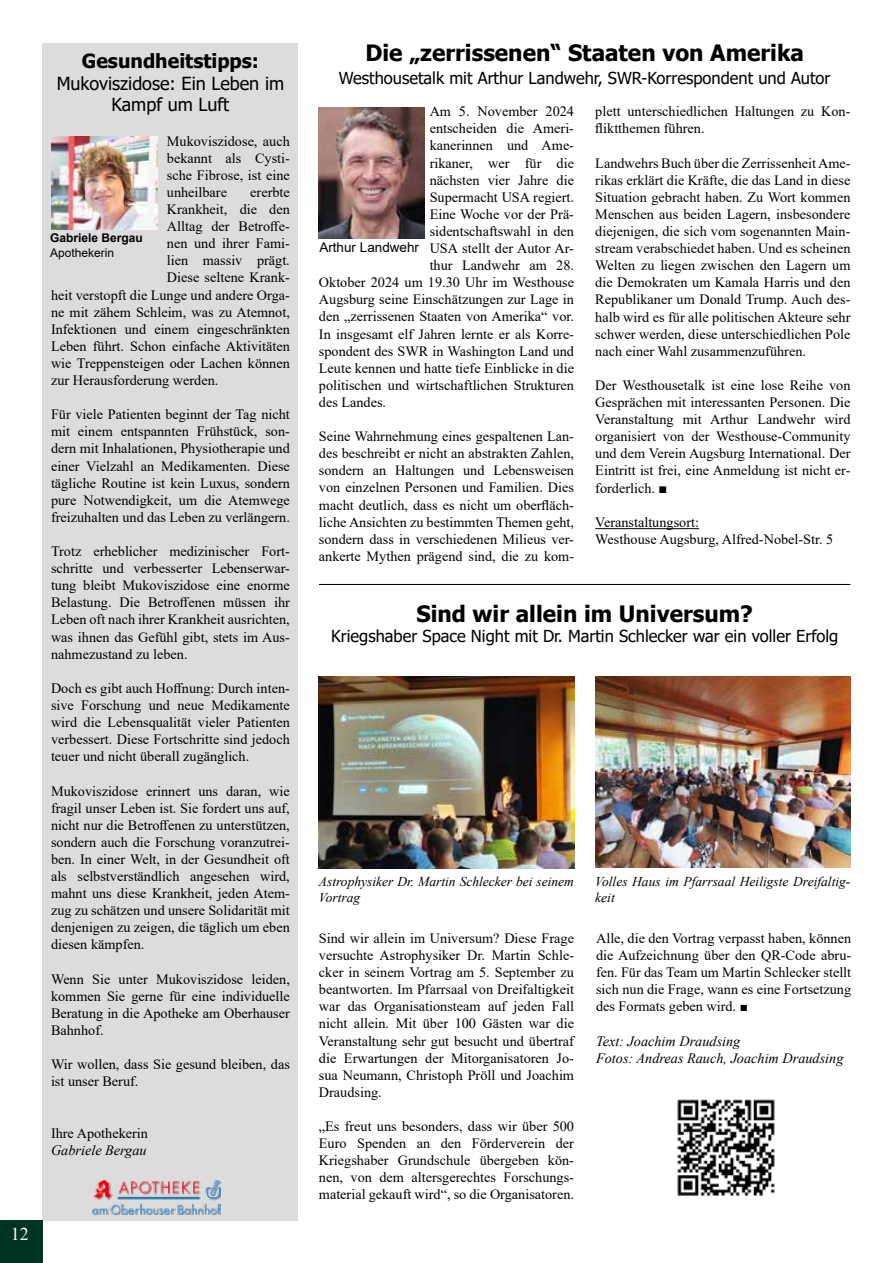
<style>
.page{position:relative;width:893px;height:1263px;background:#fff}
.page>*{position:absolute;margin:0;border:0;box-sizing:border-box;transform-origin:0 0}
.t1{font:700 22.5px "Tahoma";color:#000}
.t2{font:700 19.5px "Tahoma";color:#000}
.t3{font:18px/21.6px "Tahoma";color:#000;text-align:center}
.t4{font:18px "Times New Roman";color:#fff}
.t5{font:16.5px "Tahoma";color:#000}
.t6{font:14.25px/17.1px "Times New Roman";color:#000;text-align:justify}
.t7{font:italic 14.25px/17.1px "Times New Roman";color:#000}
.t8{font:italic 13.5px/16.2px "Times New Roman";color:#000}
.t9{font:13.5px "Arial";color:#000}
.t10{font:700 12px "Arial";color:#000}
.t11{font:12px "Arial";color:#000}
.s1{font-size:14.55px}
.s2{font-size:13.5px}
</style>
<div class="page">
<div style="left:43px;top:43px;width:255px;height:1177px;background:#dcdcdc"></div>
<img style="left:51px;top:136px;width:107px;height:93px">
<img style="left:92px;top:1180px;width:128px;height:34px">
<div style="left:0;top:1220px;width:43px;height:43px;background:#003522"></div>
<img style="left:319px;top:108px;width:106px;height:130px">
<hr style="left:595px;top:528px;width:104px;height:1px;background:#000">
<hr style="left:319px;top:584px;width:531px;height:1px;background:#000">
<img style="left:319px;top:677px;width:255px;height:191px">
<img style="left:595px;top:677px;width:255px;height:191px">
<img style="left:677px;top:1099px;width:98px;height:97px">
<h2 class="t2" style="left:82px;top:47px;width:179px">Gesundheitstipps:</h2>
<p class="t3" style="left:57px;top:73px;width:229px">Mukoviszidose: Ein Leben im<br>Kampf um Luft</p>
<p class="t6" style="left:167px;top:132px;width:124px">Mukoviszidose, auch bekannt als Cysti&shy;sche Fibrose, ist eine unheilbare</p>
<p class="t6" style="left:250px;top:183px;width:41px">ererbte</p>
<p class="t6" style="left:167px;top:200px;width:124px">Krankheit, die den</p>
<p class="t6" style="left:167px;top:217px;width:124px">Alltag der Betroffe-</p>
<p class="t6" style="left:167px;top:234px;width:124px">nen und ihrer Fami-</p>
<p class="t6" style="left:167px;top:252px;width:124px">lien massiv prägt.</p>
<p class="t6" style="left:167px;top:269px;width:124px">Diese seltene Krank-</p>
<p class="t6" style="left:51px;top:286px;width:240px">heit verstopft die Lunge und andere Orga-</p>
<p class="t6" style="left:51px;top:303px;width:240px">ne mit zähem Schleim, was zu Atemnot,</p>
<p class="t6" style="left:51px;top:320px;width:240px">Infektionen und einem eingeschränkten</p>
<p class="t6" style="left:51px;top:337px;width:240px">Leben führt. Schon einfache Aktivitäten</p>
<p class="t6" style="left:51px;top:354px;width:240px">wie Treppensteigen oder Lachen können</p>
<p class="t6" style="left:51px;top:371px;width:169px">zur Herausforderung werden.</p>
<p class="t6" style="left:51px;top:405px;width:240px">Für viele Patienten beginnt der Tag nicht mit einem entspannten Frühstück, son&shy;dern mit Inhalationen, Physiotherapie und einer Vielzahl an Medikamenten. Diese tägliche Routine ist kein Luxus, sondern pure Notwendigkeit, um die Atemwege freizuhalten und das Leben zu verlängern.</p>
<p class="t6" style="left:51px;top:542px;width:240px">Trotz erheblicher medizinischer Fort&shy;schritte und verbesserter Lebenserwar&shy;tung bleibt Mukoviszidose eine enorme Belastung. Die Betroffenen müssen ihr Leben oft nach ihrer Krankheit ausrichten, was ihnen das Gefühl gibt, stets im Aus&shy;nahmezustand zu leben.</p>
<p class="t6" style="left:51px;top:679px;width:240px">Doch es gibt auch Hoffnung: Durch inten&shy;sive Forschung und neue Medikamente wird die Lebensqualität vieler Patienten verbessert. Diese Fortschritte sind jedoch teuer und nicht überall zugänglich.</p>
<p class="t6" style="left:51px;top:782px;width:240px">Mukoviszidose erinnert uns daran, wie fragil unser Leben ist. Sie fordert uns auf, nicht nur die Betroffenen zu unterstützen, sondern auch die Forschung voranzutrei&shy;ben. In einer Welt, in der Gesundheit oft als selbstverständlich angesehen wird, mahnt uns diese Krankheit, jeden Atem&shy;zug zu schätzen und unsere Solidarität mit denjenigen zu zeigen, die täglich um eben diesen kämpfen.</p>
<p class="t6" style="left:51px;top:970px;width:240px">Wenn Sie unter Mukoviszidose leiden, kommen Sie gerne für eine individuelle Beratung in die Apotheke am Oberhauser Bahnhof.</p>
<p class="t6" style="left:51px;top:1055px;width:240px">Wir wollen, dass Sie gesund bleiben, das ist unser Beruf.</p>
<p class="t10" style="left:50px;top:230px;width:94px">Gabriele Bergau</p>
<p class="t11" style="left:50px;top:244px;width:66px">Apothekerin</p>
<p class="t6" style="left:51px;top:1124px;width:98px">Ihre Apothekerin</p>
<p class="t7" style="left:51px;top:1141px;width:97px">Gabriele Bergau</p>
<p class="t4" style="left:11px;top:1221px;width:19px">12</p>
<h1 class="t1" style="left:365px;top:37px;width:440px">Die „zerrissenen“ Staaten von Amerika</h1>
<p class="t5" style="left:339px;top:67px;width:493px">Westhousetalk mit Arthur Landwehr, SWR-Korrespondent und Autor</p>
<p class="t6" style="left:430px;top:102px;width:146px">Am 5. November 2024</p>
<p class="t6" style="left:430px;top:120px;width:146px">entscheiden die Ameri-</p>
<p class="t6" style="left:430px;top:137px;width:146px">kanerinnen und Ame-</p>
<p class="t6" style="left:430px;top:154px;width:146px">rikaner, wer für die</p>
<p class="t6" style="left:430px;top:171px;width:146px">nächsten vier Jahre die</p>
<p class="t6" style="left:430px;top:188px;width:146px">Supermacht USA regiert.</p>
<p class="t6" style="left:430px;top:205px;width:146px">Eine Woche vor der Prä-</p>
<p class="t6" style="left:430px;top:222px;width:146px">sidentschaftswahl in den</p>
<p class="t6" style="left:430px;top:239px;width:146px">USA stellt der Autor Ar-</p>
<p class="t6" style="left:430px;top:256px;width:146px">thur Landwehr am 28.</p>
<p class="t6" style="left:319px;top:273px;width:257px">Oktober 2024 um 19.30 Uhr im Westhouse</p>
<p class="t6" style="left:319px;top:291px;width:257px">Augsburg seine Einschätzungen zur Lage in</p>
<p class="t6" style="left:319px;top:308px;width:257px">den „zerrissenen Staaten von Amerika“ vor.</p>
<p class="t6" style="left:319px;top:325px;width:257px">In insgesamt elf Jahren lernte er als Korre-</p>
<p class="t6" style="left:319px;top:342px;width:257px">spondent des SWR in Washington Land und</p>
<p class="t6" style="left:319px;top:359px;width:257px">Leute kennen und hatte tiefe Einblicke in die</p>
<p class="t6" style="left:319px;top:376px;width:257px">politischen und wirtschaftlichen Strukturen</p>
<p class="t6" style="left:319px;top:393px;width:69px">des Landes.</p>
<p class="t6" style="left:319px;top:427px;width:257px">Seine Wahrnehmung eines gespaltenen Lan&shy;des beschreibt er nicht an abstrakten Zahlen, sondern an Haltungen und Lebensweisen von einzelnen Personen und Familien. Dies macht deutlich, dass es nicht um oberfläch&shy;liche Ansichten zu bestimmten Themen geht, sondern dass in verschiedenen Milieus ver&shy;ankerte Mythen prägend sind, die zu kom-</p>
<p class="t6" style="left:595px;top:103px;width:257px">plett unterschiedlichen Haltungen zu Kon&shy;fliktthemen führen.</p>
<p class="t6" style="left:595px;top:154px;width:257px">Landwehrs Buch über die Zerrissenheit Ame&shy;rikas erklärt die Kräfte, die das Land in diese Situation gebracht haben. Zu Wort kommen Menschen aus beiden Lagern, insbesondere diejenigen, die sich vom sogenannten Main&shy;stream verabschiedet haben. Und es scheinen Welten zu liegen zwischen den Lagern um die Demokraten um Kamala Harris und den Republikaner um Donald Trump. Auch des&shy;halb wird es für alle politischen Akteure sehr schwer werden, diese unterschiedlichen Pole nach einer Wahl zusammenzuführen.</p>
<p class="t6" style="left:595px;top:376px;width:257px">Der Westhousetalk ist eine lose Reihe von Gesprächen mit interessanten Personen. Die Veranstaltung mit Arthur Landwehr wird organisiert von der Westhouse-Community und dem Verein Augsburg International. Der Eintritt ist frei, eine Anmeldung ist nicht er&shy;forderlich. <span class="s1">■</span></p>
<p class="t6" style="left:595px;top:513px;width:240px">Veranstaltungsort:<br>Westhouse Augsburg, Alfred-Nobel-Str. 5</p>
<p class="t9" style="left:319px;top:238px;width:101px">Arthur Landwehr</p>
<h1 class="t1" style="left:416px;top:598px;width:338px">Sind wir allein im Universum?</h1>
<p class="t5" style="left:331px;top:625px;width:509px">Kriegshaber Space Night mit Dr. Martin Schlecker war ein voller Erfolg</p>
<p class="t8" style="left:319px;top:873px;width:257px">Astrophysiker Dr. Martin Schlecker bei seinem<br>Vortrag</p>
<p class="t8" style="left:595px;top:873px;width:257px">Volles Haus im Pfarrsaal Heiligste Dreifaltig&shy;keit</p>
<p class="t6" style="left:319px;top:929px;width:257px">Sind wir allein im Universum? Diese Frage versuchte Astrophysiker Dr. Martin Schle&shy;cker in seinem Vortrag am 5. September zu beantworten. Im Pfarrsaal von Dreifaltigkeit war das Organisationsteam auf jeden Fall nicht allein. Mit über 100 Gästen war die Veranstaltung sehr gut besucht und übertraf die Erwartungen der Mitorganisatoren Jo&shy;sua Neumann, Christoph Pröll und Joachim Draudsing.</p>
<p class="t6" style="left:319px;top:1117px;width:257px">„Es freut uns besonders, dass wir über 500<br>Euro Spenden an den Förderverein der Kriegshaber Grundschule übergeben kön&shy;nen, von dem altersgerechtes Forschungs&shy;material gekauft wird“, so die Organisatoren.</p>
<p class="t6" style="left:596px;top:929px;width:257px">Alle, die den Vortrag verpasst haben, können die Aufzeichnung über den QR-Code abru&shy;fen. Für das Team um Martin Schlecker stellt sich nun die Frage, wann es eine Fortsetzung des Formats geben wird. <span class="s2">■</span></p>
<p class="t7" style="left:596px;top:1032px;width:249px">Text: Joachim Draudsing<br>Fotos: Andreas Rauch, Joachim Draudsing</p>
</div>
